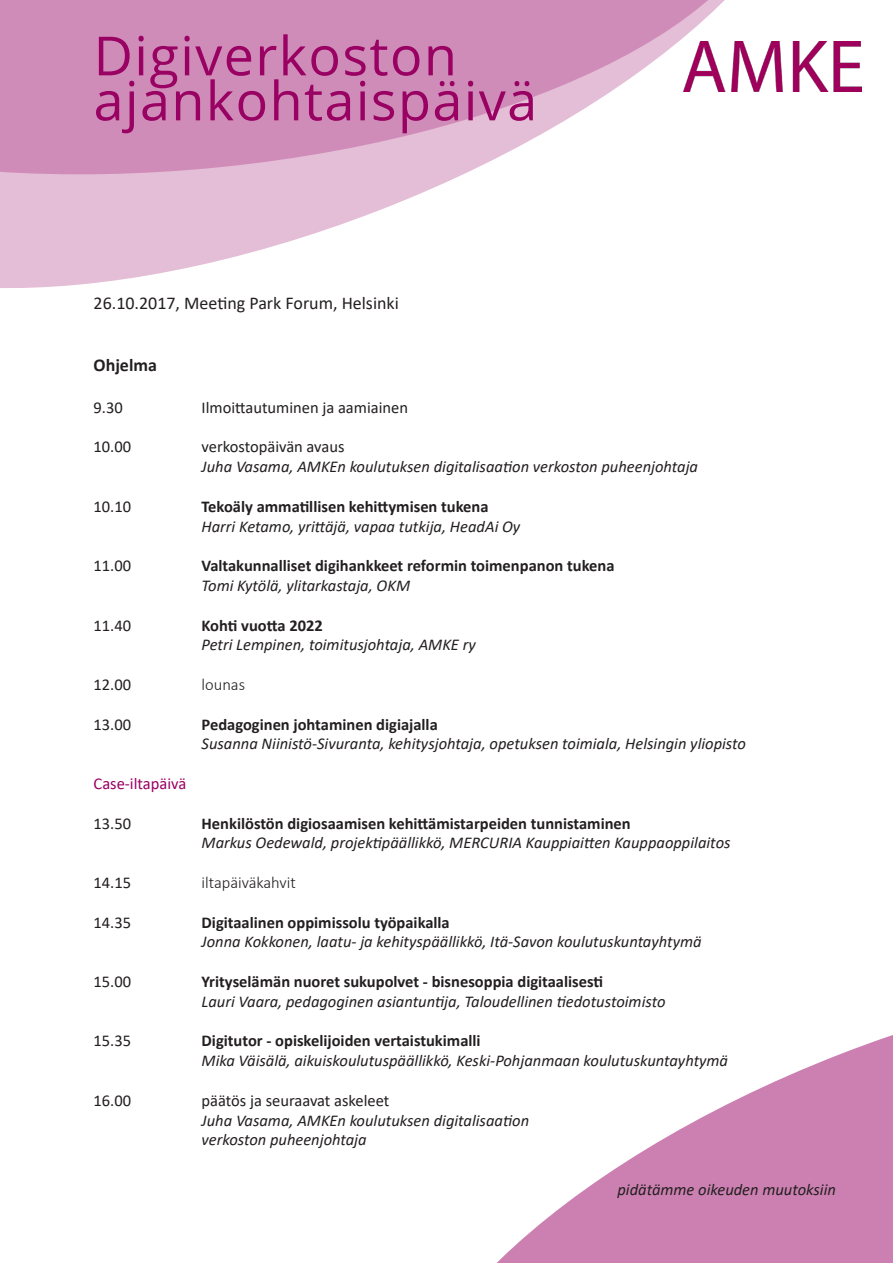
<style>
.page{position:relative;width:893px;height:1263px;background:#fff}
.page>*{position:absolute;margin:0;border:0;box-sizing:border-box;transform-origin:0 0}
.Kappaletyyli_1{font:54px "Open Sans";letter-spacing:.025em;color:#990163}
.Kappaletyyli_1-2{font:18px "Calibri";color:#231f20}
.t1{font:700 18px "Calibri";color:#231f20}
.Kappaletyyli_1-3{font:italic 16.5px "Calibri";color:#231f20}
.t2{font:700 16.5px "Calibri";color:#231f20}
.t3{font:16.5px "Calibri";color:#231f20}
.t4{font:300 16.5px "Calibri";color:#231f20}
.t5{font:16.5px "Calibri";color:#990163}
</style>
<div class="page">
<svg style="left:0;top:199px;width:407px;height:89px;fill:#e4bdd6"></svg>
<svg style="left:497px;top:1035px;width:396px;height:228px;fill:#cc80b1"></svg>
<svg style="left:0;top:0;width:725px;height:199px;fill:#d08cb8"></svg>
<img style="left:683px;top:41px;width:178px;height:51px">
<p class="Kappaletyyli_1" style="left:94px;top:19px;width:365px">Digiverkoston</p>
<p class="Kappaletyyli_1" style="left:94px;top:64px;width:445px">ajankohtaispäivä</p>
<p class="Kappaletyyli_1-2" style="left:94px;top:290px;width:307px">26.10.2017, Meeting Park Forum, Helsinki</p>
<p class="t1" style="left:94px;top:353px;width:65px">Ohjelma</p>
<p class="t3" style="left:94px;top:396px;width:31px">9.30</p>
<p class="t3" style="left:202px;top:396px;width:208px">Ilmoittautuminen ja aamiainen</p>
<p class="t3" style="left:94px;top:435px;width:39px">10.00</p>
<p class="t3" style="left:202px;top:435px;width:144px">verkostopäivän avaus</p>
<p class="Kappaletyyli_1-3" style="left:202px;top:455px;width:498px">Juha Vasama, AMKEn koulutuksen digitalisaation verkoston puheenjohtaja</p>
<p class="t3" style="left:94px;top:495px;width:39px">10.10</p>
<p class="t2" style="left:202px;top:495px;width:289px">Tekoäly ammatillisen kehittymisen tukena</p>
<p class="Kappaletyyli_1-3" style="left:202px;top:515px;width:320px">Harri Ketamo, yrittäjä, vapaa tutkija, HeadAi Oy</p>
<p class="t3" style="left:94px;top:554px;width:39px">11.00</p>
<p class="t2" style="left:202px;top:554px;width:414px">Valtakunnalliset digihankkeet reformin toimenpanon tukena</p>
<p class="Kappaletyyli_1-3" style="left:202px;top:574px;width:210px">Tomi Kytölä, ylitarkastaja, OKM</p>
<p class="t3" style="left:94px;top:614px;width:39px">11.40</p>
<p class="t2" style="left:202px;top:613px;width:123px">Kohti vuotta 2022</p>
<p class="Kappaletyyli_1-3" style="left:202px;top:633px;width:276px">Petri Lempinen, toimitusjohtaja, AMKE ry</p>
<p class="t3" style="left:94px;top:673px;width:39px">12.00</p>
<p class="t4" style="left:202px;top:674px;width:45px">lounas</p>
<p class="t3" style="left:94px;top:713px;width:39px">13.00</p>
<p class="t2" style="left:202px;top:712px;width:238px">Pedagoginen johtaminen digiajalla</p>
<p class="Kappaletyyli_1-3" style="left:202px;top:732px;width:546px">Susanna Niinistö-Sivuranta, kehitysjohtaja, opetuksen toimiala, Helsingin yliopisto</p>
<p class="t5" style="left:94px;top:772px;width:94px">Case-iltapäivä</p>
<p class="t3" style="left:94px;top:812px;width:39px">13.50</p>
<p class="t2" style="left:202px;top:811px;width:431px">Henkilöstön digiosaamisen kehittämistarpeiden tunnistaminen</p>
<p class="Kappaletyyli_1-3" style="left:202px;top:831px;width:530px">Markus Oedewald, projektipäällikkö, MERCURIA Kauppiaitten Kauppaoppilaitos</p>
<p class="t3" style="left:94px;top:871px;width:39px">14.15</p>
<p class="t4" style="left:202px;top:872px;width:96px">iltapäiväkahvit</p>
<p class="t3" style="left:94px;top:911px;width:39px">14.35</p>
<p class="t2" style="left:202px;top:910px;width:250px">Digitaalinen oppimissolu työpaikalla</p>
<p class="Kappaletyyli_1-3" style="left:202px;top:930px;width:501px">Jonna Kokkonen, laatu- ja kehityspäällikkö, Itä-Savon koulutuskuntayhtymä</p>
<p class="t3" style="left:94px;top:970px;width:39px">15.00</p>
<p class="t2" style="left:202px;top:970px;width:403px">Yrityselämän nuoret sukupolvet - bisnesoppia digitaalisesti</p>
<p class="Kappaletyyli_1-3" style="left:202px;top:990px;width:465px">Lauri Vaara, pedagoginen asiantuntija, Taloudellinen tiedotustoimisto</p>
<p class="t3" style="left:94px;top:1029px;width:39px">15.35</p>
<p class="t2" style="left:202px;top:1029px;width:281px">Digitutor - opiskelijoiden vertaistukimalli</p>
<p class="Kappaletyyli_1-3" style="left:202px;top:1049px;width:528px">Mika Väisälä, aikuiskoulutuspäällikkö, Keski-Pohjanmaan koulutuskuntayhtymä</p>
<p class="t3" style="left:94px;top:1089px;width:39px">16.00</p>
<p class="t3" style="left:202px;top:1089px;width:189px">päätös ja seuraavat askeleet</p>
<p class="Kappaletyyli_1-3" style="left:202px;top:1109px;width:329px">Juha Vasama, AMKEn koulutuksen digitalisaation</p>
<p class="Kappaletyyli_1-3" style="left:202px;top:1128px;width:167px">verkoston puheenjohtaja</p>
<p class="Kappaletyyli_1-3" style="left:617px;top:1177px;width:220px">pidätämme oikeuden muutoksiin</p>
</div>
